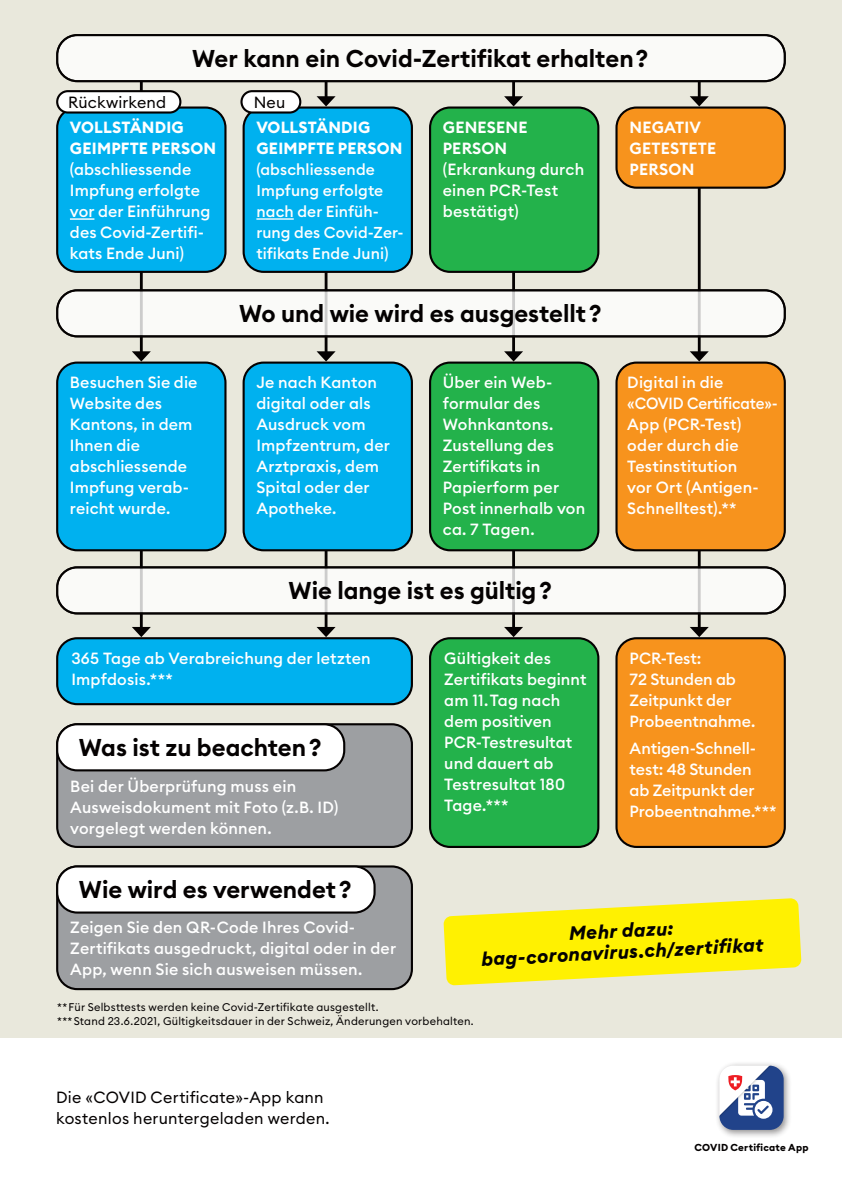
<style>
.page{position:relative;width:842px;height:1191px;background:#fff}
.page>*{position:absolute;margin:0;border:0;box-sizing:border-box;transform-origin:0 0}
.t1{font:600 24px "Euclid Circular B";letter-spacing:-.005em;color:#040101}
.t2{font:italic 700 19px/21px "Euclid Circular B";color:#040101;text-align:center}
.t3{font:500 16px/21px "Euclid Circular B";letter-spacing:.01em;color:#fff}
.t4{font:16px/21px "Euclid Circular B";letter-spacing:.015em;color:#040101}
.t5{font:700 16px/21px "Euclid Circular B";letter-spacing:.01em;color:#fff}
.t6{font:600 16px/21px "Euclid Circular B";letter-spacing:.01em;color:#fff}
.t7{font:500 15.6px/21px "Euclid Circular B";letter-spacing:.01em;color:#fff}
.t8{font:11px/14px "Euclid Circular B";letter-spacing:.02em;color:#040101}
.t9{font:700 10px "Euclid Circular B";letter-spacing:.02em;color:#040101}
</style>
<div class="page">
<div style="left:0;top:0;width:842px;height:1066px;background:#e9e8dc"></div>
<div style="left:0;top:1038px;width:842px;height:153px;background:#fff"></div>
<div style="left:715px;top:1061px;width:77px;height:77px;background:#231f20;opacity:.5"></div>
<svg style="left:719px;top:1065px;width:65px;height:64px"></svg>
<hr style="left:140px;top:433px;width:3px;height:196px;background:#040101">
<svg style="left:132px;top:627px;width:19px;height:10px"></svg>
<hr style="left:325px;top:433px;width:2px;height:196px;background:#040101">
<svg style="left:317px;top:627px;width:19px;height:10px"></svg>
<hr style="left:512px;top:433px;width:3px;height:196px;background:#040101">
<svg style="left:504px;top:627px;width:19px;height:10px"></svg>
<hr style="left:698px;top:433px;width:3px;height:196px;background:#040101">
<svg style="left:690px;top:627px;width:19px;height:10px"></svg>
<hr style="left:140px;top:81px;width:3px;height:17px;background:#040101">
<svg style="left:317px;top:82px;width:19px;height:24px"></svg>
<hr style="left:512px;top:81px;width:3px;height:17px;background:#040101">
<svg style="left:504px;top:96px;width:19px;height:10px"></svg>
<hr style="left:698px;top:81px;width:3px;height:17px;background:#040101">
<svg style="left:690px;top:96px;width:19px;height:10px"></svg>
<hr style="left:140px;top:157px;width:3px;height:196px;background:#040101">
<svg style="left:132px;top:351px;width:19px;height:10px"></svg>
<hr style="left:325px;top:157px;width:2px;height:196px;background:#040101">
<svg style="left:317px;top:351px;width:19px;height:10px"></svg>
<hr style="left:512px;top:157px;width:3px;height:196px;background:#040101">
<svg style="left:504px;top:351px;width:19px;height:10px"></svg>
<hr style="left:698px;top:157px;width:3px;height:196px;background:#040101">
<svg style="left:690px;top:351px;width:19px;height:10px"></svg>
<div style="left:57px;top:108px;width:168px;height:164px;background:#00b1ef;border-radius:20px"></div>
<div style="left:56px;top:106px;width:171px;height:167px;border:2px solid #040101;border-radius:20px"></div>
<div style="left:616px;top:108px;width:169px;height:80px;background:#f7931d;border-radius:20px"></div>
<div style="left:615px;top:106px;width:171px;height:83px;border:2px solid #040101;border-radius:20px"></div>
<div style="left:430px;top:108px;width:168px;height:164px;background:#23b24b;border-radius:20px"></div>
<div style="left:429px;top:106px;width:170px;height:167px;border:2px solid #040101;border-radius:20px"></div>
<div style="left:244px;top:108px;width:168px;height:164px;background:#00b1ef;border-radius:20px"></div>
<div style="left:243px;top:106px;width:170px;height:167px;border:2px solid #040101;border-radius:20px"></div>
<div style="left:57px;top:362px;width:168px;height:188px;background:#00b1ef;border-radius:20px"></div>
<div style="left:56px;top:361px;width:171px;height:190px;border:2px solid #040101;border-radius:20px"></div>
<div style="left:616px;top:362px;width:169px;height:188px;background:#f7931d;border-radius:20px"></div>
<div style="left:615px;top:361px;width:171px;height:190px;border:2px solid #040101;border-radius:20px"></div>
<div style="left:430px;top:362px;width:168px;height:188px;background:#23b24b;border-radius:20px"></div>
<div style="left:429px;top:361px;width:170px;height:190px;border:2px solid #040101;border-radius:20px"></div>
<div style="left:244px;top:362px;width:168px;height:188px;background:#00b1ef;border-radius:20px"></div>
<div style="left:243px;top:361px;width:170px;height:190px;border:2px solid #040101;border-radius:20px"></div>
<div style="left:57px;top:638px;width:355px;height:66px;background:#00b1ef;border-radius:20px"></div>
<div style="left:56px;top:637px;width:357px;height:68px;border:2px solid #040101;border-radius:20px"></div>
<div style="left:616px;top:638px;width:169px;height:209px;background:#f7931d;border-radius:20px"></div>
<div style="left:615px;top:637px;width:171px;height:211px;border:2px solid #040101;border-radius:20px"></div>
<div style="left:430px;top:638px;width:168px;height:209px;background:#23b24b;border-radius:20px"></div>
<div style="left:429px;top:637px;width:170px;height:211px;border:2px solid #040101;border-radius:20px"></div>
<div style="left:57px;top:724px;width:355px;height:123px;background:#9d9fa2;border-radius:20px"></div>
<div style="left:56px;top:723px;width:357px;height:125px;border:2px solid #040101;border-radius:20px"></div>
<div style="left:57px;top:866px;width:355px;height:123px;background:#9d9fa2;border-radius:20px"></div>
<div style="left:56px;top:865px;width:357px;height:125px;border:2px solid #040101;border-radius:20px"></div>
<div style="left:57px;top:35px;width:728px;height:46px;background:#fafaf8;border-radius:20px"></div>
<div style="left:57px;top:290px;width:728px;height:46px;background:#fafaf8;border-radius:20px"></div>
<div style="left:57px;top:567px;width:728px;height:46px;background:#fafaf8;border-radius:20px"></div>
<div style="left:56px;top:34px;width:730px;height:48px;border:2px solid #040101;border-radius:20px"></div>
<hr style="left:70px;top:218px;width:24px;height:2px;background:#fff">
<hr style="left:256px;top:218px;width:38px;height:2px;background:#fff">
<div style="left:56px;top:289px;width:730px;height:48px;border:2px solid #040101;border-radius:20px"></div>
<div style="left:56px;top:566px;width:730px;height:48px;border:2px solid #040101;border-radius:20px"></div>
<div style="left:57px;top:724px;width:287px;height:46px;background:#fff;border-radius:20px"></div>
<div style="left:56px;top:723px;width:289px;height:48px;border:2px solid #040101;border-radius:20px"></div>
<div style="left:57px;top:866px;width:318px;height:46px;background:#fff;border-radius:20px"></div>
<div style="left:56px;top:865px;width:320px;height:48px;border:2px solid #040101;border-radius:20px"></div>
<div style="left:57px;top:91px;width:123px;height:21px;background:#fff;border-radius:11px"></div>
<div style="left:56px;top:90px;width:125px;height:24px;border:2px solid #040101;border-radius:11px"></div>
<div style="left:241px;top:91px;width:59px;height:21px;background:#fff;border-radius:11px"></div>
<div style="left:240px;top:90px;width:61px;height:24px;border:2px solid #040101;border-radius:11px"></div>
<svg style="left:443px;top:898px;width:358px;height:87px"></svg>
<h1 class="t1" style="left:192px;top:43px;width:458px">Wer kann ein Covid-Zertifikat erhalten?</h1>
<p class="t4" style="left:68px;top:91px;width:100px">Rückwirkend</p>
<p class="t4" style="left:254px;top:91px;width:33px">Neu</p>
<p class="t5" style="left:70px;top:117px;width:148px">VOLLSTÄNDIG<br>GEIMPFTE PERSON</p>
<p class="t3" style="left:70px;top:159px;width:142px">(abschliessende<br>Impfung erfolgte vor der Einführung des Covid-Zertifi&shy;kats Ende Juni)</p>
<p class="t5" style="left:256px;top:117px;width:148px">VOLLSTÄNDIG<br>GEIMPFTE PERSON</p>
<p class="t7" style="left:256px;top:159px;width:149px">(abschliessende<br>Impfung erfolgte nach der Einfüh&shy;rung des Covid-Zer&shy;tifikats Ende Juni)</p>
<p class="t6" style="left:443px;top:117px;width:86px">GENESENE<br>PERSON</p>
<p class="t3" style="left:443px;top:159px;width:143px">(Erkrankung durch einen PCR-Test bestätigt)</p>
<h1 class="t1" style="left:239px;top:298px;width:364px">Wo und wie wird es ausgestellt ?</h1>
<p class="t6" style="left:630px;top:117px;width:88px">NEGATIV<br>GETESTETE<br>PERSON</p>
<p class="t3" style="left:70px;top:372px;width:129px">Besuchen Sie die<br>Website des<br>Kantons, in dem<br>Ihnen die abschliessende<br>Impfung verab&shy;reicht wurde.</p>
<p class="t3" style="left:443px;top:372px;width:144px">Über ein Web&shy;formular des<br>Wohnkantons.<br>Zustellung des<br>Zertifikats in<br>Papierform per<br>Post innerhalb von ca. 7 Tagen.</p>
<p class="t3" style="left:256px;top:371px;width:135px">Je nach Kanton digital oder als<br>Ausdruck vom<br>Impfzentrum, der<br>Arztpraxis, dem<br>Spital oder der<br>Apotheke.</p>
<p class="t3" style="left:627px;top:371px;width:152px">Digital in die «COVID Certificate»-<br>App (PCR-Test) oder durch die<br>Testinstitution<br>vor Ort (Antigen-<br>Schnelltest).**</p>
<h1 class="t1" style="left:289px;top:575px;width:265px">Wie lange ist es gültig ?</h1>
<p class="t3" style="left:71px;top:647px;width:301px">365 Tage ab Verabreichung der letzten<br>Impfdosis.***</p>
<p class="t3" style="left:444px;top:647px;width:144px">Gültigkeit des<br>Zertifikats beginnt am 11. Tag nach dem positiven<br>PCR-Testresultat und dauert ab<br>Testresultat 180<br>Tage.***</p>
<p class="t3" style="left:630px;top:647px;width:127px">PCR-Test:<br>72 Stunden ab<br>Zeitpunkt der<br>Probeentnahme.</p>
<h1 class="t1" style="left:79px;top:732px;width:244px">Was ist zu beachten ?</h1>
<p class="t3" style="left:630px;top:737px;width:149px">Antigen-Schnell&shy;test: 48 Stunden<br>ab Zeitpunkt der<br>Probeentnahme.***</p>
<p class="t3" style="left:70px;top:775px;width:270px">Bei der Überprüfung muss ein<br>Ausweisdokument mit Foto (z.B. ID) vorgelegt werden können.</p>
<h1 class="t1" style="left:79px;top:874px;width:274px">Wie wird es verwendet ?</h1>
<p class="t3" style="left:70px;top:917px;width:327px">Zeigen Sie den QR-Code Ihres Covid-<br>Zertifikats ausgedruckt, digital oder in der<br>App, wenn Sie sich ausweisen müssen.</p>
<p class="t2" style="left:480px;top:928px;width:284px;rotate:-3deg">Mehr dazu: bag-coronavirus.ch/zertifi kat</p>
<p class="t8" style="left:57px;top:999px;width:418px">** Für Selbsttests werden keine Covid-Zertifikate ausgestellt.<br>*** Stand 23.6.2021, Gültigkeitsdauer in der Schweiz, Änderungen vorbehalten.</p>
<p class="t4" style="left:56px;top:1087px;width:275px">Die «COVID Certificate»-App kann kostenlos heruntergeladen werden.</p>
<p class="t9" style="left:694px;top:1140px;width:115px">COVID Certificate App</p>
</div>
